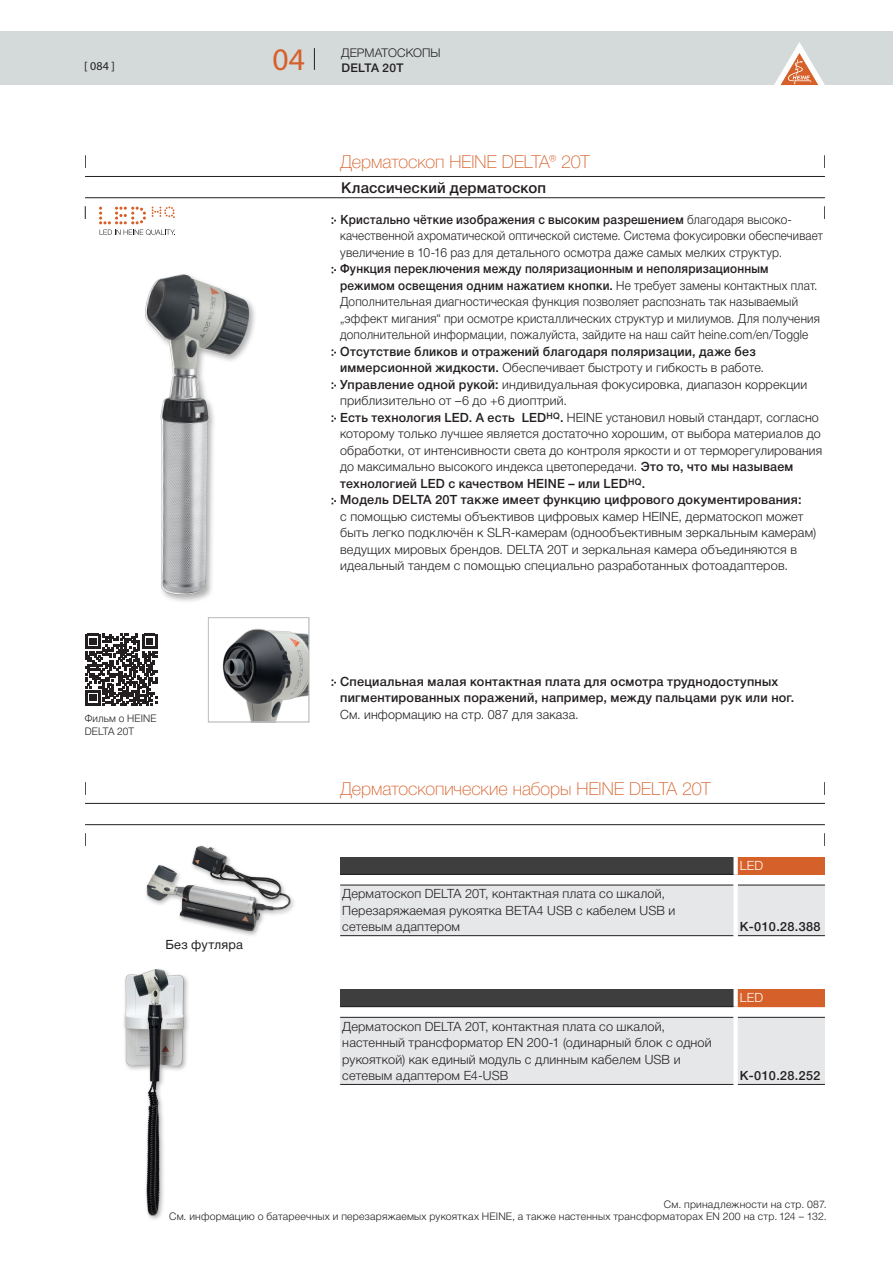
<style>
.page{position:relative;width:893px;height:1263px;background:#fff}
.page>*{position:absolute;margin:0;border:0;box-sizing:border-box;transform-origin:0 0}
.t1{font:31.5px "Myriad Pro";color:#d66029}
.Produktname{font:100 18px "Helvetica Neue Cyr";letter-spacing:-.005em;color:#d66029}
.Produkt_subline{font:500 15px "Helvetica Neue Cyr";letter-spacing:.01em;color:#231f20}
.Bullet{font:300 12.75px/16.5px "Helvetica Neue Cyr";letter-spacing:.015em;color:#231f20}
.Bullet-2{font:300 12.75px/16.5px "Helvetica Neue Cyr";letter-spacing:.015em;color:#231f20;scale:.93 1}
.Bullet-3{font:500 12.75px/16.5px "Helvetica Neue Cyr";letter-spacing:.015em;color:#231f20}
.Einleitung{font:300 12.75px "Helvetica Neue Cyr";letter-spacing:.015em;color:#231f20}
.Einleitung-2{font:500 12.75px "Helvetica Neue Cyr";letter-spacing:.025em;color:#231f20}
.Einleitung-3{font:12.75px "Helvetica Neue Cyr";letter-spacing:.01em;color:#231f20}
.Einleitung-4{font:300 12.75px "Helvetica Neue Cyr";letter-spacing:.01em;color:#fff}
.Kolumnentitel{font:300 12px "Helvetica Neue Cyr";letter-spacing:.005em;color:#231f20}
.Kolumnentitel-2{font:500 12px "Helvetica Neue Cyr";letter-spacing:.015em;color:#231f20}
.t2{font:12px "Myriad Pro";color:#231f20}
.Fußnote{font:300 10.5px "Helvetica Neue Cyr";letter-spacing:.02em;color:#231f20}
.Bullet-4{font:300 10.5px/12.6px "Helvetica Neue Cyr";letter-spacing:.015em;color:#231f20}
.s1{font-weight:500}
.s2{font-weight:300}
</style>
<div class="page">
<div style="left:0;top:32px;width:893px;height:53px;background:#d4d9d9"></div>
<svg style="left:314px;top:48px;width:1px;height:22px"></svg>
<svg style="left:774px;top:42px;width:51px;height:43px"></svg>
<div style="left:142px;top:272px;width:115px;height:331px;background:#231f20;opacity:.35"></div>
<img style="left:145px;top:274px;width:104px;height:321px">
<div style="left:144px;top:844px;width:153px;height:93px;background:#231f20;opacity:.35"></div>
<div style="left:147px;top:845px;width:144px;height:86px;background:#231f20;opacity:.35"></div>
<img style="left:147px;top:846px;width:141px;height:76px">
<img style="left:223px;top:629px;width:84px;height:91px">
<div style="left:208px;top:617px;width:101px;height:105px;border:1px solid #bcbdc0"></div>
<div style="left:122px;top:967px;width:68px;height:255px;background:#231f20;opacity:.35"></div>
<div style="left:125px;top:969px;width:59px;height:246px;background:#231f20;opacity:.35"></div>
<img style="left:125px;top:969px;width:35px;height:246px">
<hr style="left:85px;top:176px;width:740px;height:1px;background:#231f20">
<hr style="left:85px;top:197px;width:740px;height:1px;background:#231f20">
<svg style="left:85px;top:155px;width:1px;height:13px"></svg>
<svg style="left:85px;top:206px;width:1px;height:13px"></svg>
<svg style="left:824px;top:155px;width:1px;height:13px"></svg>
<svg style="left:824px;top:206px;width:1px;height:13px"></svg>
<svg style="left:332px;top:217px;width:4px;height:7px"></svg>
<svg style="left:332px;top:267px;width:4px;height:6px"></svg>
<svg style="left:332px;top:349px;width:4px;height:7px"></svg>
<svg style="left:332px;top:382px;width:4px;height:7px"></svg>
<svg style="left:332px;top:415px;width:4px;height:7px"></svg>
<svg style="left:332px;top:498px;width:4px;height:6px"></svg>
<svg style="left:332px;top:679px;width:4px;height:7px"></svg>
<hr style="left:85px;top:803px;width:740px;height:1px;background:#231f20">
<hr style="left:85px;top:824px;width:740px;height:1px;background:#231f20">
<svg style="left:85px;top:782px;width:1px;height:13px"></svg>
<svg style="left:85px;top:833px;width:1px;height:13px"></svg>
<svg style="left:824px;top:782px;width:1px;height:13px"></svg>
<svg style="left:824px;top:833px;width:1px;height:13px"></svg>
<svg style="left:86px;top:634px;width:71px;height:71px"></svg>
<svg style="left:99px;top:206px;width:76px;height:29px"></svg>
<div style="left:340px;top:857px;width:396px;height:17px;background:#3e3e3f"></div>
<div style="left:736px;top:857px;width:89px;height:17px;background:#d66029"></div>
<div style="left:340px;top:886px;width:485px;height:49px;background:#e6e7e9"></div>
<hr style="left:738px;top:885px;width:87px;height:1px;background:#231f20">
<hr style="left:738px;top:935px;width:87px;height:1px;background:#231f20">
<div style="left:733px;top:857px;width:5px;height:17px;background:#fff"></div>
<hr style="left:340px;top:885px;width:393px;height:1px;background:#231f20">
<hr style="left:340px;top:935px;width:393px;height:1px;background:#231f20">
<hr style="left:738px;top:874px;width:87px;height:1px;background:#d66029">
<hr style="left:340px;top:874px;width:393px;height:1px;background:#231f20">
<div style="left:733px;top:885px;width:5px;height:51px;background:#fff"></div>
<div style="left:340px;top:989px;width:396px;height:18px;background:#3e3e3f"></div>
<div style="left:736px;top:989px;width:89px;height:18px;background:#d66029"></div>
<div style="left:340px;top:1018px;width:485px;height:66px;background:#e6e7e9"></div>
<hr style="left:738px;top:1017px;width:87px;height:1px;background:#231f20">
<hr style="left:738px;top:1084px;width:87px;height:1px;background:#231f20">
<div style="left:733px;top:989px;width:5px;height:18px;background:#fff"></div>
<hr style="left:340px;top:1017px;width:393px;height:1px;background:#231f20">
<hr style="left:340px;top:1084px;width:393px;height:1px;background:#231f20">
<hr style="left:340px;top:1006px;width:393px;height:1px;background:#231f20">
<div style="left:733px;top:1017px;width:5px;height:68px;background:#fff"></div>
<p class="t2" style="left:84px;top:58px;width:32px">[ 084 ]</p>
<h1 class="t1" style="left:273px;top:40px;width:34px">04</h1>
<p class="Kolumnentitel" style="left:341px;top:46px;width:101px">ДЕРМАТОСКОПЫ</p>
<p class="Kolumnentitel-2" style="left:341px;top:61px;width:64px">DELTA 20T</p>
<p class="Produktname" style="left:340px;top:152px;width:251px">Дерматоскоп HEINE DELTA® 20T</p>
<p class="Produkt_subline" style="left:341px;top:179px;width:206px">Классический дерматоскоп</p>
<p class="Bullet-2" style="left:340px;top:211px;width:521px"><span class="s1">Кристально чёткие изображения с высоким разрешением</span> благодаря высоко&shy;качественной ахроматической оптической системе. Система фокусировки обеспечивает увеличение в 10-16 раз для детального осмотра даже самых мелких структур.</p>
<p class="Bullet-2" style="left:340px;top:261px;width:517px"><span class="s1">Функция переключения между поляризационным и неполяризационным режимом освещения одним нажатием кнопки.</span> Не требует замены контактных плат.<br>Дополнительная диагностическая функция позволяет распознать так называемый „эффект мигания“ при осмотре кристаллических структур и милиумов. Для получения дополнительной информации, пожалуйста, зайдите на наш сайт heine.com/en/Toggle</p>
<p class="Bullet-3" style="left:340px;top:343px;width:425px">Отсутствие бликов и отражений благодаря поляризации, даже без иммерсионной жидкости. <span class="s2">Обеспечивает быстроту и гибкость в работе.</span></p>
<p class="Bullet" style="left:340px;top:376px;width:469px"><span class="s1">Управление одной рукой:</span> индивидуальная фокусировка, диапазон коррекции</p>
<p class="Bullet" style="left:340px;top:393px;width:228px">приблизительно от –6 до +6 диоптрий.</p>
<p class="Bullet" style="left:340px;top:409px;width:480px"><span class="s1">Есть технология LED. А есть LED</span><sup>HQ</sup><span class="s1">.</span> HEINE установил новый стандарт, согласно</p>
<p class="Bullet" style="left:340px;top:426px;width:482px">которому только лучшее является достаточно хорошим, от выбора материалов до</p>
<p class="Bullet" style="left:340px;top:442px;width:484px">обработки, от интенсивности света до контроля яркости и от терморегулирования</p>
<p class="Bullet" style="left:340px;top:459px;width:455px">до максимально высокого индекса цветопередачи. <span class="s1">Это то, что мы называем</span></p>
<p class="Bullet-3" style="left:340px;top:475px;width:307px">технологией LED с качеством HEINE – или LED<sup>HQ</sup>.</p>
<p class="Bullet-3" style="left:340px;top:492px;width:463px">Модель DELTA 20T также имеет функцию цифрового документирования:</p>
<p class="Bullet" style="left:340px;top:508px;width:465px">с помощью системы объективов цифровых камер HEINE, дерматоскоп может</p>
<p class="Bullet" style="left:340px;top:525px;width:477px">быть легко подключён к SLR-камерам (однообъективным зеркальным камерам)</p>
<p class="Bullet" style="left:340px;top:541px;width:458px">ведущих мировых брендов. DELTA 20T и зеркальная камера объединяются в идеальный тандем с помощью специально разработанных фотоадаптеров.</p>
<p class="Bullet-4" style="left:85px;top:712px;width:73px">Фильм о HEINE<br>DELTA 20T</p>
<p class="Einleitung-3" style="left:165px;top:937px;width:79px">Без футляра</p>
<p class="Bullet-3" style="left:340px;top:673px;width:440px">Специальная малая контактная плата для осмотра труднодоступных</p>
<p class="Bullet-3" style="left:340px;top:690px;width:456px">пигментированных поражений, например, между пальцами рук или ног.</p>
<p class="Bullet" style="left:340px;top:706px;width:240px">См. информацию на стр. 087 для заказа.</p>
<p class="Produktname" style="left:340px;top:779px;width:372px">Дерматоскопические наборы HEINE DELTA 20T</p>
<p class="Einleitung-4" style="left:740px;top:859px;width:25px">LED</p>
<p class="Einleitung" style="left:342px;top:887px;width:324px">Дерматоскоп DELTA 20T, контактная плата со шкалой,</p>
<p class="Einleitung" style="left:342px;top:903px;width:335px">Перезаряжаемая рукоятка BETA4 USB с кабелем USB и</p>
<p class="Einleitung" style="left:342px;top:920px;width:119px">сетевым адаптером</p>
<p class="Einleitung-2" style="left:740px;top:920px;width:82px">K-010.28.388</p>
<p class="Einleitung-4" style="left:740px;top:991px;width:25px">LED</p>
<p class="Einleitung" style="left:342px;top:1019px;width:324px">Дерматоскоп DELTA 20T, контактная плата со шкалой,</p>
<p class="Einleitung" style="left:342px;top:1036px;width:371px">настенный трансформатор EN 200-1 (одинарный блок с одной</p>
<p class="Einleitung" style="left:342px;top:1052px;width:340px">рукояткой) как единый модуль с длинным кабелем USB и</p>
<p class="Einleitung" style="left:342px;top:1069px;width:168px">сетевым адаптером E4-USB</p>
<p class="Einleitung-2" style="left:740px;top:1069px;width:82px">K-010.28.252</p>
<p class="Fußnote" style="left:664px;top:1198px;width:164px">См. принадлежности на стр. 087.</p>
<p class="Fußnote" style="left:169px;top:1211px;width:659px">См. информацию о батареечных и перезаряжаемых рукоятках HEINE, а также настенных трансформаторах EN 200 на стр. 124 – 132.</p>
</div>
